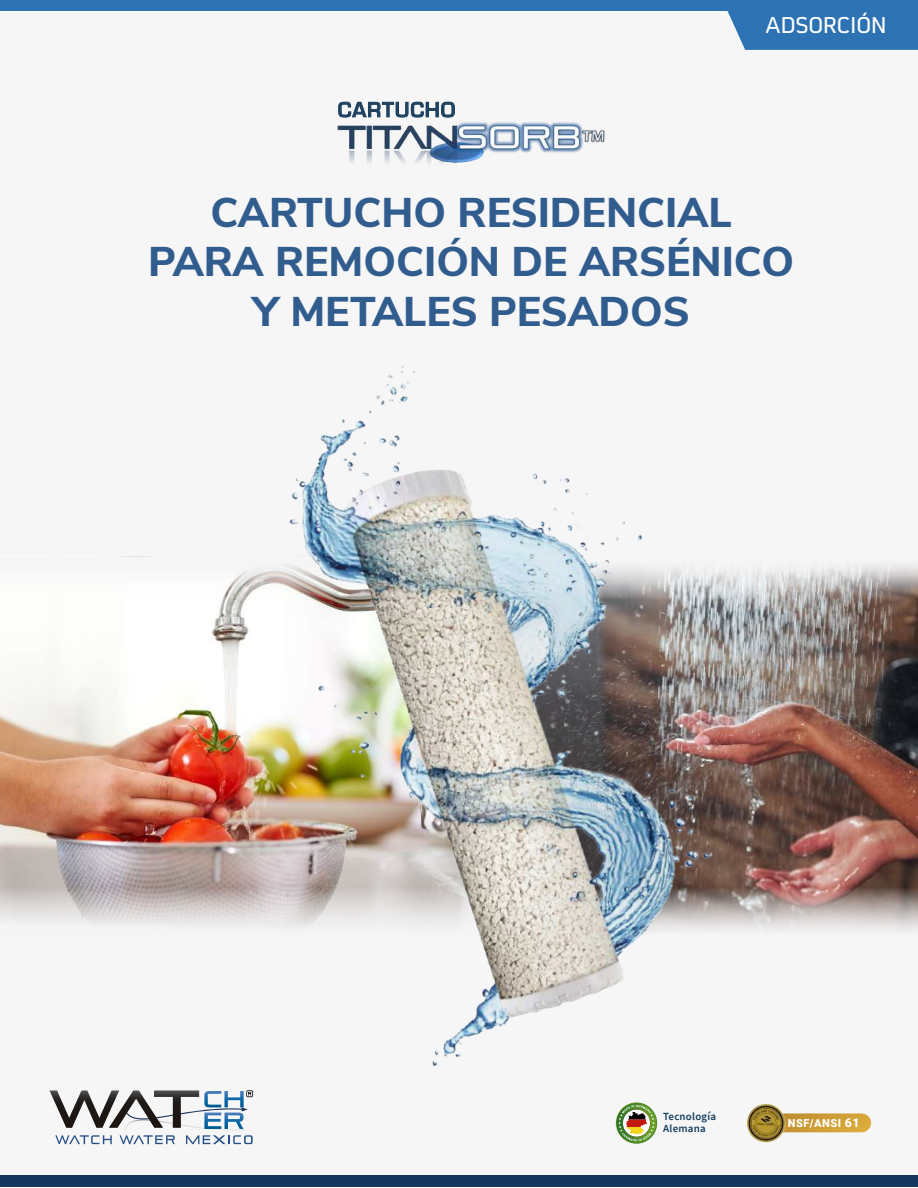
<style>
.page{position:relative;width:918px;height:1188px;background:#fff}
.page>*{position:absolute;margin:0;border:0;box-sizing:border-box;transform-origin:0 0}
.t1{font:800 41.4px/49.8px "Nunito Sans";color:#315c8e;text-align:center}
.t2{font:22.5px "Martian B Thai";letter-spacing:-.005em;color:#fff}
.t3{font:500 21.75px "Eurostile";letter-spacing:.05em;color:#234361}
.t4{font:900 11.1px "Roboto";letter-spacing:.04em;color:#fff}
.t5{font:600 10.95px/11.9px "Source Sans Pro";letter-spacing:.02em;color:#123c5e}
.s1{font-size:12.15px}
</style>
<div class="page">
<div style="left:0;top:0;width:918px;height:1186px;background:#f6f6f7"></div>
<div style="left:0;top:0;width:918px;height:10px;background:#2d73b4"></div>
<svg style="left:723px;top:10px;width:195px;height:40px"></svg>
<img style="left:0;top:556px;width:174px;height:331px">
<img style="left:825px;top:599px;width:93px;height:288px">
<svg style="left:0;top:887px;width:918px;height:43px"></svg>
<svg style="left:0;top:558px;width:918px;height:41px"></svg>
<svg style="left:50px;top:1090px;width:124px;height:54px"></svg>
<img style="left:337px;top:122px;width:268px;height:42px">
<svg style="left:338px;top:101px;width:117px;height:17px"></svg>
<img style="left:174px;top:366px;width:651px;height:779px">
<svg style="left:616px;top:1102px;width:41px;height:42px"></svg>
<svg style="left:616px;top:1103px;width:41px;height:40px"></svg>
<svg style="left:618px;top:1105px;width:37px;height:36px"></svg>
<svg style="left:769px;top:1113px;width:102px;height:19px"></svg>
<img style="left:746px;top:1103px;width:40px;height:40px">
<div style="left:0;top:1176px;width:918px;height:11px;background:#16365e"></div>
<p class="t3" style="left:338px;top:95px;width:119px">CARTUCHO</p>
<p class="t2" style="left:766px;top:7px;width:123px">ADSORCIÓN</p>
<p class="t1" style="left:148px;top:185px;width:647px">CARTUCHO RESIDENCIAL<br>PARA REMOCIÓN DE ARSÉNICO<br>Y METALES PESADOS</p>
<p class="t5" style="left:663px;top:1111px;width:54px">Tecnología<br>Alemana</p>
<p class="t4" style="left:788px;top:1115px;width:73px">NSF/ANSI <span class="s1">61</span></p>
</div>
